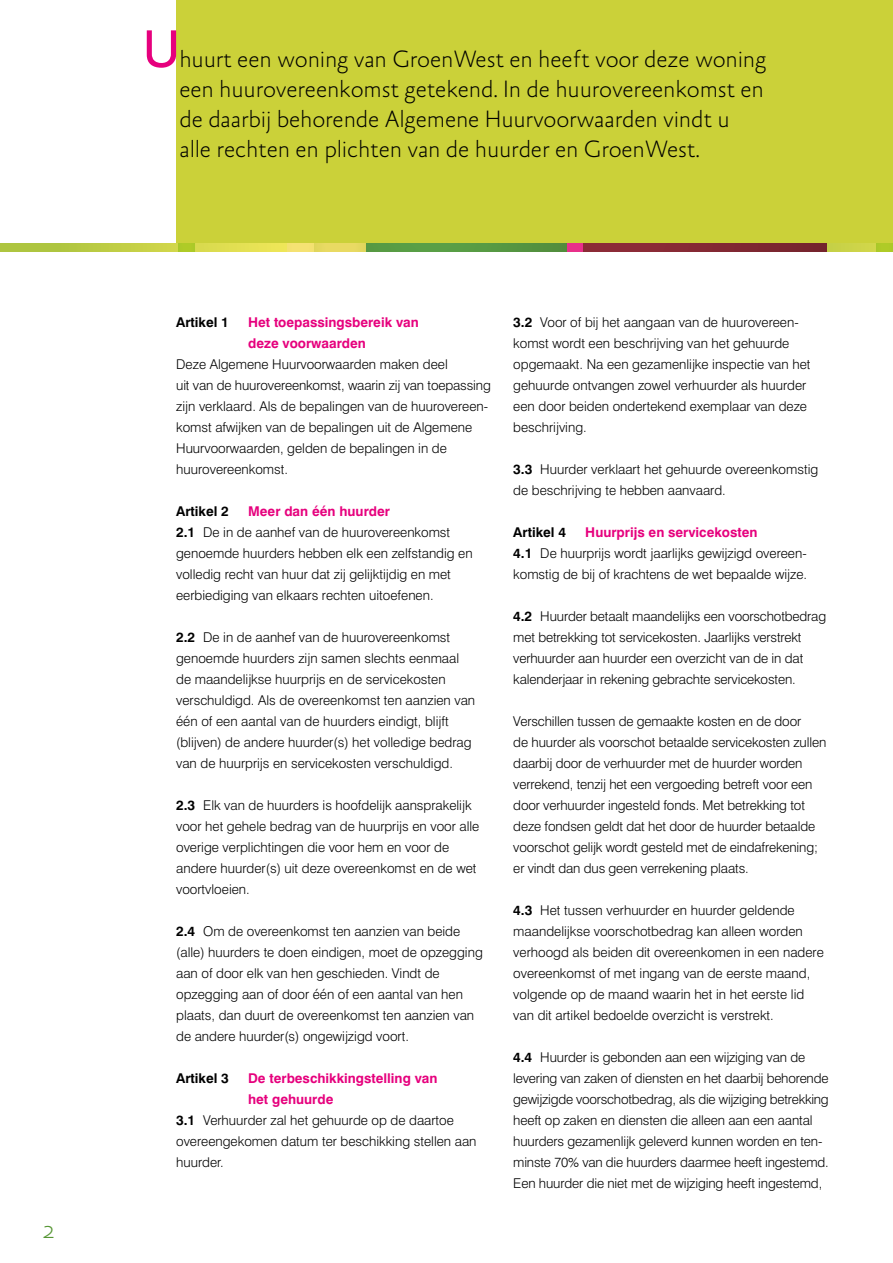
<style>
.page{position:relative;width:893px;height:1263px;background:#fff}
.page>*{position:absolute;margin:0;border:0;box-sizing:border-box;transform-origin:0 0}
.t1{font:54px "Absara Sans OT";color:#e6007d}
.t2{font:100 24px/30px "Absara Sans OT";letter-spacing:-.01em;color:#000}
.t3{font:100 24px "Absara Sans OT";color:#569634}
.t4{font:300 13.5px/21px "Swiss 721 BT";color:#000}
.t5{font:700 13.5px/21px "Swiss 721 BT";color:#e6007d}
.t6{font:700 13.5px "Swiss 721 BT";color:#000}
.s1{font-weight:700;color:#e6007d}
.s2{font-weight:700}
</style>
<div class="page">
<div style="left:176px;top:0;width:717px;height:243px;background:#cbd139"></div>
<svg style="left:583px;top:243px;width:245px;height:9px;background:#832933"></svg>
<div style="left:567px;top:243px;width:16px;height:9px;background:#e8308a"></div>
<svg style="left:366px;top:243px;width:201px;height:9px;background:#569842"></svg>
<div style="left:313px;top:243px;width:53px;height:9px;background:#e9da63"></div>
<div style="left:286px;top:243px;width:27px;height:9px;background:#f5e273"></div>
<svg style="left:0;top:243px;width:286px;height:9px;background:#c8d248"></svg>
<div style="left:178px;top:243px;width:16px;height:9px;background:#afcb27"></div>
<div style="left:828px;top:243px;width:65px;height:9px;background:#cbd349"></div>
<div style="left:877px;top:243px;width:15px;height:9px;background:#afcb27"></div>
<h2 class="t3" style="left:43px;top:1217px;width:13px">2</h2>
<h1 class="t1" style="left:142px;top:21px;width:40px">U</h1>
<h2 class="t2" style="left:179px;top:46px;width:589px">huurt een woning van GroenWest en heeft voor deze woning een huurovereenkomst getekend. In de huurovereenkomst en de daarbij behorende Algemene Huurvoorwaarden vindt u alle rechten en plichten van de huurder en GroenWest.</h2>
<p class="t6" style="left:176px;top:314px;width:54px">Artikel 1</p>
<p class="t5" style="left:248px;top:312px;width:172px">Het toepassingsbereik van deze voorwaarden</p>
<p class="t4" style="left:176px;top:354px;width:316px">Deze Algemene Huurvoorwaarden maken deel<br>uit van de huurovereenkomst, waarin zij van toepassing zijn verklaard. Als de bepalingen van de huurovereen&shy;komst afwijken van de bepalingen uit de Algemene Huurvoorwaarden, gelden de bepalingen in de huurovereenkomst.</p>
<p class="t6" style="left:176px;top:503px;width:54px">Artikel 2</p>
<p class="t4" style="left:176px;top:501px;width:298px;text-indent:72px"><span class="s1">Meer dan één huurder<br></span><span class="s2">2.1</span> De in de aanhef van de huurovereenkomst genoemde huurders hebben elk een zelfstandig en volledig recht van huur dat zij gelijktijdig en met eerbiediging van elkaars rechten uitoefenen.</p>
<p class="t4" style="left:176px;top:627px;width:301px"><span class="s2">2.2</span> De in de aanhef van de huurovereenkomst genoemde huurders zijn samen slechts eenmaal de maandelijkse huurprijs en de servicekosten verschuldigd. Als de overeenkomst ten aanzien van één of een aantal van de huurders eindigt, blijft (blijven) de andere huurder(s) het volledige bedrag van de huurprijs en servicekosten verschuldigd.</p>
<p class="t4" style="left:176px;top:795px;width:305px"><span class="s2">2.3</span> Elk van de huurders is hoofdelijk aansprakelijk voor het gehele bedrag van de huurprijs en voor alle overige verplichtingen die voor hem en voor de andere huurder(s) uit deze overeenkomst en de wet voortvloeien.</p>
<p class="t4" style="left:176px;top:921px;width:308px"><span class="s2">2.4</span> Om de overeenkomst ten aanzien van beide (alle) huurders te doen eindigen, moet de opzegging aan of door elk van hen geschieden. Vindt de opzegging aan of door één of een aantal van hen plaats, dan duurt de overeenkomst ten aanzien van de andere huurder(s) ongewijzigd voort.</p>
<p class="t6" style="left:176px;top:1070px;width:54px">Artikel 3</p>
<p class="t5" style="left:248px;top:1068px;width:191px">De terbeschikkingstelling van</p>
<p class="t5" style="left:248px;top:1089px;width:87px">het gehuurde</p>
<p class="t4" style="left:176px;top:1110px;width:279px"><span class="s2">3.1</span> Verhuurder zal het gehuurde op de daartoe</p>
<p class="t4" style="left:176px;top:1131px;width:302px">overeengekomen datum ter beschikking stellen aan</p>
<p class="t4" style="left:176px;top:1152px;width:49px">huurder.</p>
<p class="t4" style="left:513px;top:312px;width:299px"><span class="s2">3.2</span> Voor of bij het aangaan van de huurovereen&shy;komst wordt een beschrijving van het gehuurde opgemaakt. Na een gezamenlijke inspectie van het gehuurde ontvangen zowel verhuurder als huurder een door beiden ondertekend exemplaar van deze beschrijving.</p>
<p class="t4" style="left:513px;top:459px;width:306px"><span class="s2">3.3</span> Huurder verklaart het gehuurde overeenkomstig de beschrijving te hebben aanvaard.</p>
<p class="t6" style="left:513px;top:524px;width:54px">Artikel 4</p>
<p class="t4" style="left:513px;top:522px;width:295px;text-indent:72px"><span class="s1">Huurprijs en servicekosten<br></span><span class="s2">4.1</span> De huurprijs wordt jaarlijks gewijzigd overeen&shy;komstig de bij of krachtens de wet bepaalde wijze.</p>
<p class="t4" style="left:513px;top:606px;width:314px"><span class="s2">4.2</span> Huurder betaalt maandelijks een voorschotbedrag met betrekking tot servicekosten. Jaarlijks verstrekt verhuurder aan huurder een overzicht van de in dat kalenderjaar in rekening gebrachte servicekosten.</p>
<p class="t4" style="left:513px;top:711px;width:315px">Verschillen tussen de gemaakte kosten en de door<br>de huurder als voorschot betaalde servicekosten zullen daarbij door de verhuurder met de huurder worden verrekend, tenzij het een vergoeding betreft voor een door verhuurder ingesteld fonds. Met betrekking tot deze fondsen geldt dat het door de huurder betaalde voorschot gelijk wordt gesteld met de eindafrekening; er vindt dan dus geen verrekening plaats.</p>
<p class="t4" style="left:513px;top:900px;width:312px"><span class="s2">4.3</span> Het tussen verhuurder en huurder geldende maandelijkse voorschotbedrag kan alleen worden verhoogd als beiden dit overeenkomen in een nadere overeenkomst of met ingang van de eerste maand, volgende op de maand waarin het in het eerste lid van dit artikel bedoelde overzicht is verstrekt.</p>
<p class="t4" style="left:513px;top:1047px;width:317px"><span class="s2">4.4</span> Huurder is gebonden aan een wijziging van de levering van zaken of diensten en het daarbij behorende gewijzigde voorschotbedrag, als die wijziging betrekking heeft op zaken en diensten die alleen aan een aantal huurders gezamenlijk geleverd kunnen worden en ten&shy;minste 70% van die huurders daarmee heeft ingestemd.<br>Een huurder die niet met de wijziging heeft ingestemd,</p>
</div>
